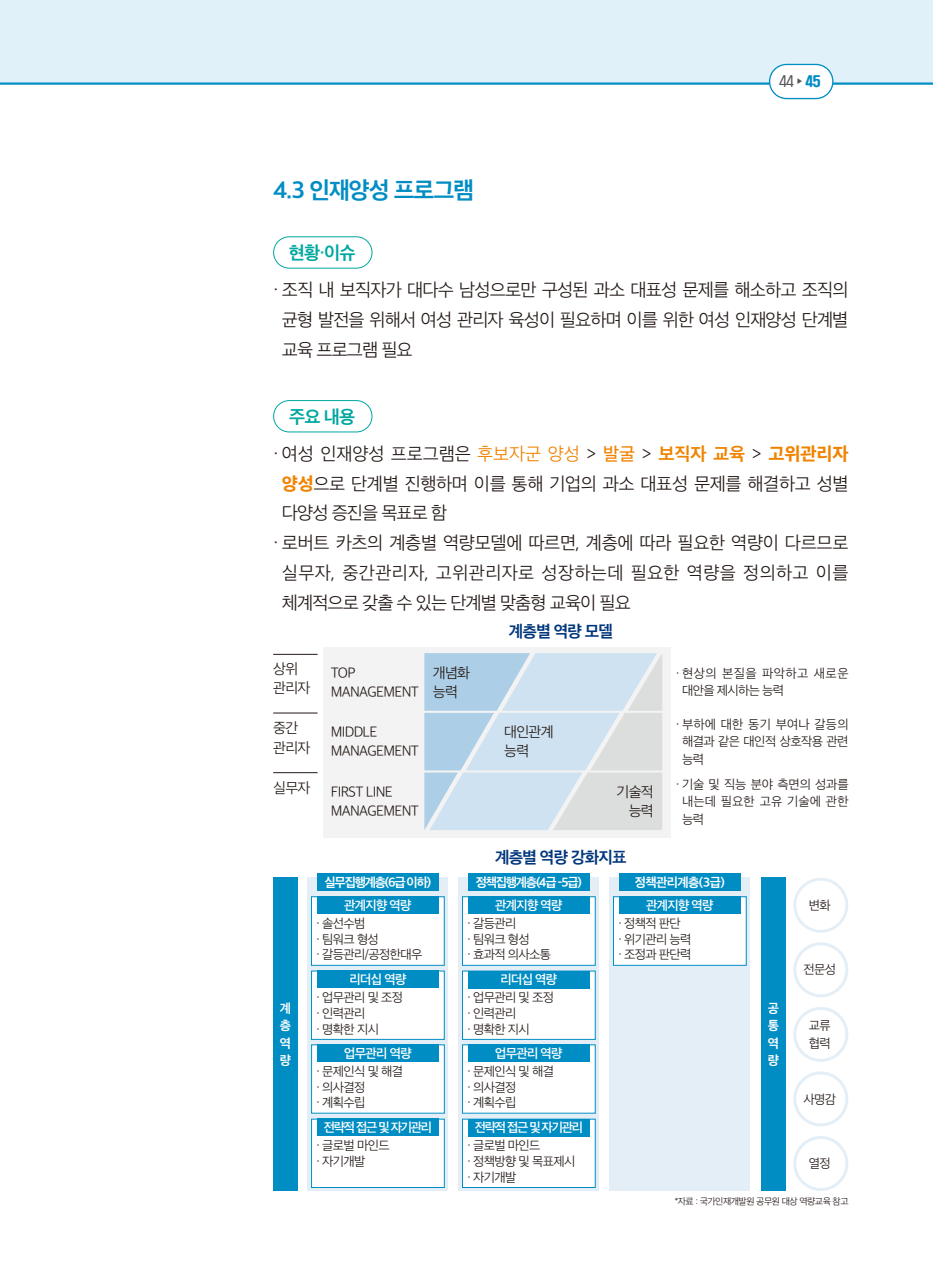
<style>
.page{position:relative;width:933px;height:1275px;background:#fff}
.page>*{position:absolute;margin:0;border:0;box-sizing:border-box;transform-origin:0 0}
.t1{font:22.75px "SD Gothic Neoa Uni g Bd";letter-spacing:-.05em;color:#008dc3}
.t2{font:17.5px/29.8px "SD Gothic Neoa Uni c Lt";letter-spacing:-.02em;color:#231916;text-align:justify}
.t3{font:17.5px "SD Gothic Neoa Uni c Lt";letter-spacing:.02em;color:#231916}
.t4{font:17.5px "SD Gothic Neoa Uni c Lt";letter-spacing:-.05em;color:#231916}
.t5{font:17.5px "SD Gothic Neoa Uni g Bd";letter-spacing:-.05em;color:#00a8a0}
.t6{font:15.75px "SD Gothic Neoa Uni g Bd";letter-spacing:-.05em;color:#00367c}
.t7{font:14px/19.2px "SD Gothic Neoa Uni c Lt";letter-spacing:-.05em;color:#231916}
.t8{font:13.12px "SD Gyeokdong GL2 d Rg";color:#535556}
.t9{font:12.25px/15.8px "SD Gothic Neoa Uni c Lt";letter-spacing:-.05em;color:#231916}
.t10{font:12.25px "SD Gothic Neoa Uni f Sb";letter-spacing:-.05em;color:#fff}
.t11{font:12.25px/17.5px "SD Gothic Neoa Uni g Bd";letter-spacing:-.1em;color:#fff;text-align:justify}
.t12{font:12.25px/17.5px "SD Gothic Neoa Uni c Lt";letter-spacing:.035em;color:#231916}
.t13{font:12.25px "SD Gothic Neoa Uni f Sb";letter-spacing:-.1em;color:#fff}
.t14{font:12.25px "SD Gothic Neoa Uni g Bd";letter-spacing:-.05em;color:#fff}
.t15{font:8.92px "SD Gothic Neoa Uni c Lt";letter-spacing:-.05em;color:#231916}
.s1{font-family:"SD Gyeokdong GL2 f Hv";color:#008dc3}
.s2{color:#f08300}
.s3{font-family:"SD Gothic Neoa Uni e Md";color:#f08300}
.s4{font-family:"SD Gothic Neoa Uni g Bd";color:#f08300}
.s5{font-family:"SD Gothic Neoa Uni h Eb";color:#f08300}
</style>
<div class="page">
<div style="left:0;top:0;width:933px;height:85px;background:#e0f1f9"></div>
<hr style="left:0;top:82px;width:933px;height:3px;background:#008dc3">
<div style="left:769px;top:64px;width:64px;height:35px;background:#fff;border-radius:17px"></div>
<div style="left:769px;top:64px;width:64px;height:35px;border:1px solid #008dc3;border-radius:17px"></div>
<div style="left:273px;top:236px;width:99px;height:33px;border:1px solid #00a8a0;border-radius:16px"></div>
<div style="left:273px;top:400px;width:99px;height:32px;border:1px solid #00a8a0;border-radius:16px"></div>
<div style="left:323px;top:647px;width:348px;height:191px;background:#f3f3f3"></div>
<svg style="left:424px;top:653px;width:238px;height:177px"></svg>
<hr style="left:273px;top:654px;width:44px;height:1px;background:#231916">
<hr style="left:273px;top:713px;width:44px;height:1px;background:#231916">
<hr style="left:273px;top:772px;width:44px;height:1px;background:#231916">
<div style="left:273px;top:878px;width:25px;height:313px;background:#008dc3"></div>
<div style="left:609px;top:878px;width:141px;height:313px;background:#e3eef7"></div>
<div style="left:619px;top:874px;width:121px;height:17px;background:#008dc3"></div>
<div style="left:613px;top:897px;width:133px;height:68px;background:#fff"></div>
<div style="left:613px;top:896px;width:133px;height:70px;border:1px solid #008dc3"></div>
<div style="left:619px;top:896px;width:121px;height:18px;background:#008dc3"></div>
<div style="left:458px;top:878px;width:141px;height:313px;background:#e3eef7"></div>
<div style="left:468px;top:874px;width:121px;height:17px;background:#008dc3"></div>
<div style="left:462px;top:897px;width:133px;height:68px;background:#fff"></div>
<div style="left:462px;top:896px;width:133px;height:70px;border:1px solid #008dc3"></div>
<div style="left:468px;top:896px;width:121px;height:18px;background:#008dc3"></div>
<div style="left:462px;top:971px;width:133px;height:68px;background:#fff"></div>
<div style="left:462px;top:971px;width:133px;height:69px;border:1px solid #008dc3"></div>
<div style="left:468px;top:971px;width:121px;height:17px;background:#008dc3"></div>
<div style="left:462px;top:1045px;width:133px;height:68px;background:#fff"></div>
<div style="left:468px;top:1044px;width:121px;height:18px;background:#008dc3"></div>
<div style="left:462px;top:1119px;width:133px;height:68px;background:#fff"></div>
<div style="left:462px;top:1119px;width:133px;height:69px;border:1px solid #008dc3"></div>
<div style="left:468px;top:1119px;width:121px;height:17px;background:#008dc3"></div>
<div style="left:307px;top:878px;width:141px;height:313px;background:#e3eef7"></div>
<div style="left:317px;top:874px;width:122px;height:17px;background:#008dc3"></div>
<div style="left:311px;top:897px;width:133px;height:68px;background:#fff"></div>
<div style="left:311px;top:896px;width:133px;height:70px;border:1px solid #008dc3"></div>
<div style="left:317px;top:896px;width:122px;height:18px;background:#008dc3"></div>
<div style="left:311px;top:971px;width:133px;height:68px;background:#fff"></div>
<div style="left:311px;top:971px;width:133px;height:69px;border:1px solid #008dc3"></div>
<div style="left:317px;top:970px;width:122px;height:18px;background:#008dc3"></div>
<div style="left:311px;top:1045px;width:133px;height:68px;background:#fff"></div>
<div style="left:317px;top:1044px;width:122px;height:18px;background:#008dc3"></div>
<div style="left:311px;top:1119px;width:133px;height:68px;background:#fff"></div>
<div style="left:311px;top:1119px;width:133px;height:69px;border:1px solid #008dc3"></div>
<div style="left:317px;top:1119px;width:122px;height:17px;background:#008dc3"></div>
<div style="left:761px;top:878px;width:24px;height:313px;background:#008dc3"></div>
<div style="left:793px;top:878px;width:55px;height:55px;border:3px solid #e3eef7;border-radius:50%"></div>
<div style="left:793px;top:1007px;width:55px;height:55px;border:3px solid #e3eef7;border-radius:50%"></div>
<div style="left:793px;top:942px;width:55px;height:55px;border:3px solid #e3eef7;border-radius:50%"></div>
<div style="left:793px;top:1071px;width:55px;height:55px;border:3px solid #e3eef7;border-radius:50%"></div>
<div style="left:793px;top:1136px;width:55px;height:55px;border:3px solid #e3eef7;border-radius:50%"></div>
<h1 class="t1" style="left:273px;top:179px;width:202px">4.3 인재양성 프로그램</h1>
<p class="t8" style="left:779px;top:75px;width:43px">44 <sup>▶</sup> <span class="s1">45</span></p>
<h2 class="t5" style="left:289px;top:244px;width:68px">현황·이슈</h2>
<h2 class="t2" style="left:282px;top:275px;width:568px;text-indent:-9px">· 조직 내 보직자가 대다수 남성으로만 구성된 과소 대표성 문제를 해소하고 조직의 균형 발전을 위해서 여성 관리자 육성이 필요하며 이를 위한 여성 인재양성 단계별 교육 프로그램 필요</h2>
<h2 class="t5" style="left:289px;top:407px;width:67px">주요 내용</h2>
<h2 class="t2" style="left:273px;top:439px;width:577px">· 여성 인재양성 프로그램은 <span class="s2">후보자군 양성</span> &gt; <span class="s3">발굴</span> &gt; <span class="s4">보직자 교육</span> &gt; <span class="s5">고위관리자</span></h2>
<h2 class="t2" style="left:282px;top:469px;width:568px"><span class="s5">양성</span>으로 단계별 진행하며 이를 통해 기업의 과소 대표성 문제를 해결하고 성별</h2>
<h2 class="t4" style="left:282px;top:504px;width:167px">다양성 증진을 목표로 함</h2>
<h2 class="t2" style="left:273px;top:528px;width:577px">· 로버트 카츠의 계층별 역량모델에 따르면, 계층에 따라 필요한 역량이 다르므로</h2>
<h2 class="t3" style="left:282px;top:564px;width:568px">실무자, 중간관리자, 고위관리자로 성장하는데 필요한 역량을 정의하고 이를</h2>
<h2 class="t4" style="left:282px;top:594px;width:350px">체계적으로 갖출 수 있는 단계별 맞춤형 교육이 필요</h2>
<p class="t7" style="left:273px;top:659px;width:39px">상위 관리자</p>
<p class="t7" style="left:273px;top:719px;width:39px">중간 관리자</p>
<p class="t7" style="left:273px;top:778px;width:39px">실무자</p>
<p class="t6" style="left:509px;top:623px;width:105px">계층별 역량 모델</p>
<p class="t7" style="left:433px;top:663px;width:39px">개념화 능력</p>
<p class="t7" style="left:331px;top:663px;width:90px">TOP<br>MANAGEMENT</p>
<p class="t12" style="left:682px;top:664px;width:168px;text-indent:-6px">· 현상의 본질을 파악하고 새로운 대안을 제시하는 능력</p>
<p class="t7" style="left:331px;top:722px;width:90px">MIDDLE<br>MANAGEMENT</p>
<p class="t9" style="left:682px;top:715px;width:168px;line-height:17.5px;text-align:justify;text-indent:-6px">· 부하에 대한 동기 부여나 갈등의 해결과 같은 대인적 상호작용 관련 능력</p>
<p class="t7" style="left:331px;top:782px;width:90px">FIRST LINE<br>MANAGEMENT</p>
<p class="t9" style="left:682px;top:775px;width:168px;line-height:17.5px;text-align:justify;text-indent:-6px">· 기술 및 직능 분야 측면의 성과를 내는데 필요한 고유 기술에 관한 능력</p>
<p class="t7" style="left:504px;top:722px;width:51px">대인관계 능력</p>
<p class="t7" style="left:616px;top:782px;width:39px;text-align:right">기술적 능력</p>
<p class="t6" style="left:495px;top:849px;width:133px">계층별 역량 강화지표</p>
<p class="t11" style="left:280px;top:999px;width:13px">계 층 역 량</p>
<p class="t11" style="left:324px;top:874px;width:108px">실무집행계층(6급 이하)</p>
<p class="t9" style="left:316px;top:915px;width:108px">· 솔선수범<br>· 팀워크 형성<br>· 갈등관리/공정한대우</p>
<p class="t10" style="left:344px;top:899px;width:69px">관계지향 역량</p>
<p class="t10" style="left:349px;top:973px;width:58px">리더십 역량</p>
<p class="t9" style="left:316px;top:989px;width:88px">· 업무관리 및 조정 · 인력관리<br>· 명확한 지시</p>
<p class="t10" style="left:344px;top:1047px;width:69px">업무관리 역량</p>
<p class="t9" style="left:316px;top:1063px;width:88px">· 문제인식 및 해결 · 의사결정<br>· 계획수립</p>
<p class="t13" style="left:324px;top:1121px;width:110px">전략적 접근 및 자기관리</p>
<p class="t9" style="left:316px;top:1137px;width:75px">· 글로벌 마인드 · 자기개발</p>
<p class="t11" style="left:476px;top:874px;width:108px">정책집행계층(4급 -5급)</p>
<p class="t9" style="left:467px;top:915px;width:86px">· 갈등관리<br>· 팀워크 형성<br>· 효과적 의사소통</p>
<p class="t10" style="left:495px;top:899px;width:69px">관계지향 역량</p>
<p class="t10" style="left:500px;top:974px;width:58px">리더십 역량</p>
<p class="t9" style="left:467px;top:989px;width:88px">· 업무관리 및 조정 · 인력관리<br>· 명확한 지시</p>
<p class="t10" style="left:495px;top:1047px;width:69px">업무관리 역량</p>
<p class="t9" style="left:467px;top:1063px;width:88px">· 문제인식 및 해결 · 의사결정<br>· 계획수립</p>
<p class="t13" style="left:475px;top:1121px;width:110px">전략적 접근 및 자기관리</p>
<p class="t9" style="left:467px;top:1137px;width:110px">· 글로벌 마인드<br>· 정책방향 및 목표제시 · 자기개발</p>
<p class="t14" style="left:635px;top:876px;width:91px">정책관리계층(3급)</p>
<p class="t9" style="left:618px;top:915px;width:75px">· 정책적 판단<br>· 위기관리 능력 · 조정과 판단력</p>
<p class="t10" style="left:646px;top:899px;width:69px">관계지향 역량</p>
<p class="t11" style="left:767px;top:999px;width:13px">공 통 역 량</p>
<p class="t9" style="left:809px;top:897px;width:23px">변화</p>
<p class="t9" style="left:803px;top:962px;width:34px">전문성</p>
<p class="t9" style="left:809px;top:1017px;width:23px;line-height:17.5px">교류 협력</p>
<p class="t9" style="left:803px;top:1091px;width:34px">사명감</p>
<p class="t9" style="left:809px;top:1156px;width:23px">열정</p>
<p class="t15" style="left:674px;top:1197px;width:175px">*자료 : 국가인재개발원 공무원 대상 역량교육 참고</p>
</div>
